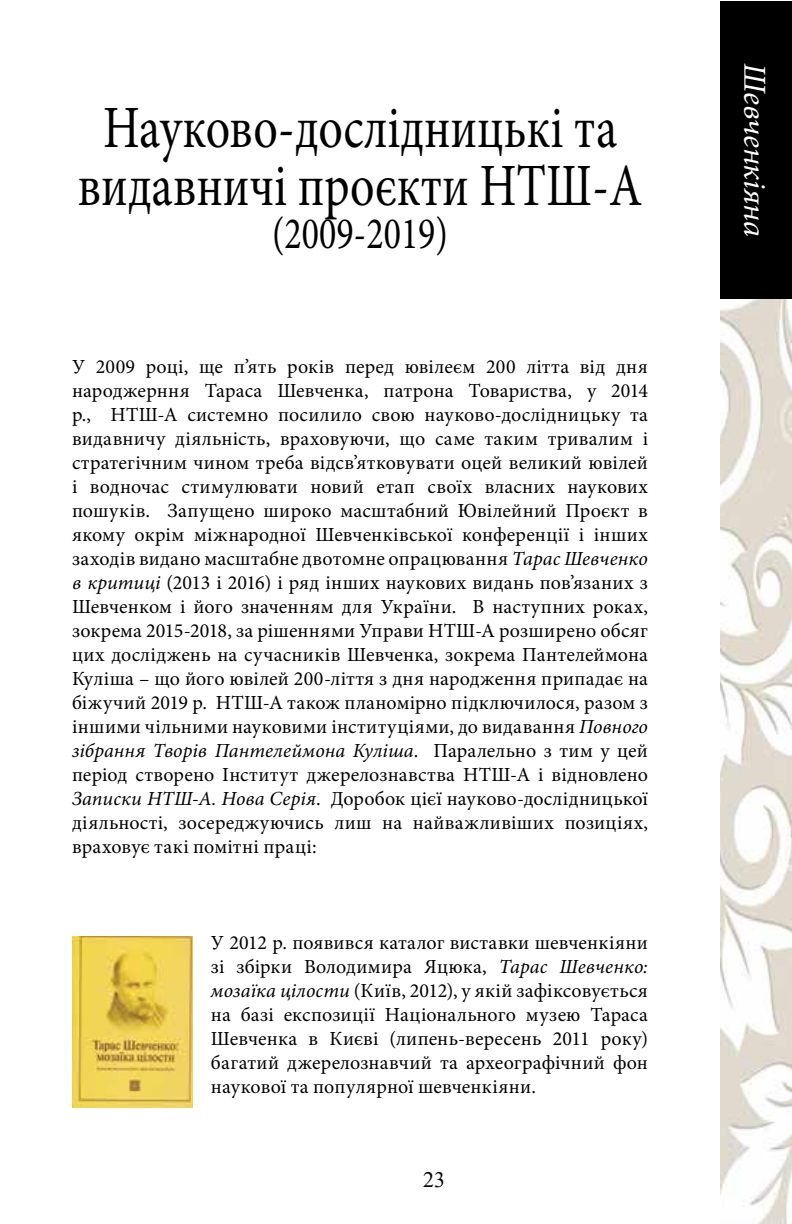
<style>
.page{position:relative;width:792px;height:1224px;background:#fff}
.page>*{position:absolute;margin:0;border:0;box-sizing:border-box;transform-origin:0 0}
.t1{font:60px/57.6px "Minion Pro";color:#000;text-align:center;scale:.8 1}
.t2{font:45px "Minion Pro";color:#000;scale:.8 1}
.t3{font:italic 32px "Minion Pro";color:#fff}
.t4{font:22px "Times New Roman";color:#000}
.t5{font:20px/24px "Minion Pro";letter-spacing:.015em;color:#000;text-align:justify}
.s1{font-style:italic}
</style>
<div class="page">
<div style="left:720px;top:1px;width:72px;height:298px;background:#000"></div>
<img style="left:720px;top:299px;width:72px;height:925px">
<img style="left:72px;top:936px;width:121px;height:171px">
<h1 class="t1" style="left:78px;top:99px;width:707px">Науково-дослідницькі та видавничі проєкти НТШ-А</h1>
<h2 class="t2" style="left:272px;top:203px;width:221px">(2009-2019)</h2>
<p class="t5" style="left:72px;top:355px;width:578px">У 2009 році, ще п’ять років перед ювілеєм 200 літта від дня народжерння Тараса Шевченка, патрона Товариства, у 2014 р., НТШ-А системно посилило свою науково-дослідницьку та видавничу діяльність, враховуючи, що саме таким тривалим і стратегічним чином треба відсв’ятковувати оцей великий ювілей і водночас стимулювати новий етап своїх власних наукових пошуків. Запущено широко масштабний Ювілейний Проєкт в якому окрім міжнародної Шевченківської конференції і інших заходів видано масштабне двотомне опрацювання <span class="s1">Тарас Шевченко в критиці</span> (2013 і 2016) і ряд інших наукових видань пов’язаних з Шевченком і його значенням для України. В наступних роках, зокрема 2015-2018, за рішеннями Управи НТШ-А розширено обсяг цих досліджень на сучасників Шевченка, зокрема Пантелеймона Куліша – що його ювілей 200-ліття з дня народження припадає на біжучий 2019 р. НТШ-А також планомірно підключилося, разом з іншими чільними науковими інституціями, до видавання <span class="s1">Повного зібрання Творів Пантелеймона Куліша</span>. Паралельно з тим у цей період створено Інститут джерелознавства НТШ-А і відновлено <span class="s1">Записки НТШ-А. Нова Серія</span>. Доробок цієї науково-дослідницької діяльності, зосереджуючись лиш на найважливіших позиціях, враховує такі помітні праці:</p>
<p class="t5" style="left:211px;top:931px;width:439px">У 2012 р. появився каталог виставки шевченкіяни зі збірки Володимира Яцюка, <span class="s1">Тарас Шевченко: мозаїка цілости</span> (Київ, 2012), у якій зафіксовується на базі експозиції Національного музею Тараса Шевченка в Києві (липень-вересень 2011 року) багатий джерелознавчий та археографічний фон наукової та популярної шевченкіяни.</p>
<p class="t4" style="left:423px;top:1164px;width:23px">23</p>
<h3 class="t3" style="left:776px;top:63px;width:175px;rotate:90deg">Шевченкіяна</h3>
</div>
